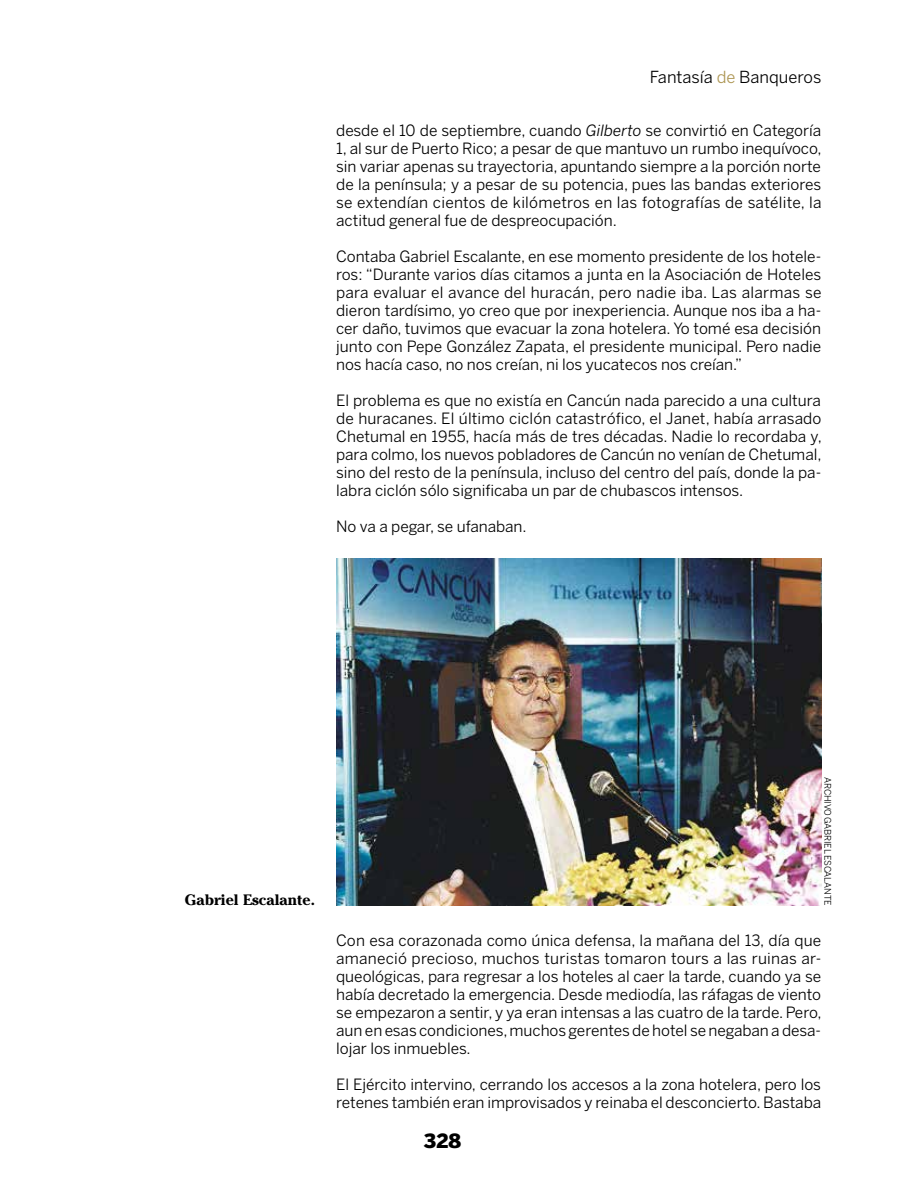
<style>
.page{position:relative;width:915px;height:1191px;background:#fff}
.page>*{position:absolute;margin:0;border:0;box-sizing:border-box;transform-origin:0 0}
.t1{font:900 19.5px "Benton Sans";color:#000}
.t2{font:16.5px "Benton Sans";color:#000}
.t3{font:15.45px/18px "Benton Sans";letter-spacing:-.005em;color:#000;text-align:justify}
.t4{font:700 15px "Cheltenham Std";color:#000}
.t5{font:9px "Benton Sans";letter-spacing:-.025em;color:#000}
.s1{color:#ad9653}
.s2{font-style:italic}
</style>
<div class="page">
<img style="left:336px;top:559px;width:485px;height:346px">
<p class="t2" style="left:649px;top:67px;width:173px">Fantasía <span class="s1">de</span> Banqueros</p>
<p class="t3" style="left:336px;top:121px;width:486px">desde el 10 de septiembre, cuando <span class="s2">Gilberto</span> se convirtió en Categoría 1, al sur de Puerto Rico; a pesar de que mantuvo un rumbo inequívoco, sin variar apenas su trayectoria, apuntando siempre a la porción norte de la península; y a pesar de su potencia, pues las bandas exteriores se extendían cientos de kilómetros en las fotografías de satélite, la actitud general fue de despreocupación.</p>
<p class="t3" style="left:336px;top:247px;width:486px">Contaba Gabriel Escalante, en ese momento presidente de los hotele&shy;ros: “Durante varios días citamos a junta en la Asociación de Hoteles para evaluar el avance del huracán, pero nadie iba. Las alarmas se dieron tardísimo, yo creo que por inexperiencia. Aunque nos iba a ha&shy;cer daño, tuvimos que evacuar la zona hotelera. Yo tomé esa decisión junto con Pepe González Zapata, el presidente municipal. Pero nadie nos hacía caso, no nos creían, ni los yucatecos nos creían.”</p>
<p class="t3" style="left:336px;top:391px;width:487px">El problema es que no existía en Cancún nada parecido a una cultura de huracanes. El último ciclón catastrófico, el Janet, había arrasado Chetumal en 1955, hacía más de tres décadas. Nadie lo recordaba y, para colmo, los nuevos pobladores de Cancún no venían de Chetumal, sino del resto de la península, incluso del centro del país, donde la pa&shy;labra ciclón sólo significaba un par de chubascos intensos.</p>
<p class="t3" style="left:336px;top:517px;width:192px">No va a pegar, se ufanaban.</p>
<p class="t4" style="left:185px;top:891px;width:131px">Gabriel Escalante.</p>
<p class="t5" style="left:832px;top:777px;width:130px;rotate:90deg">ARCHIVO GABRIEL ESCALANTE</p>
<p class="t3" style="left:336px;top:931px;width:486px">Con esa corazonada como única defensa, la mañana del 13, día que amaneció precioso, muchos turistas tomaron tours a las ruinas ar&shy;queológicas, para regresar a los hoteles al caer la tarde, cuando ya se había decretado la emergencia. Desde mediodía, las ráfagas de viento se empezaron a sentir, y ya eran intensas a las cuatro de la tarde. Pero, aun en esas condiciones, muchos gerentes de hotel se negaban a desa&shy;lojar los inmuebles.</p>
<p class="t3" style="left:336px;top:1075px;width:486px">El Ejército intervino, cerrando los accesos a la zona hotelera, pero los retenes también eran improvisados y reinaba el desconcierto. Bastaba</p>
<p class="t1" style="left:424px;top:1129px;width:39px">328</p>
</div>
